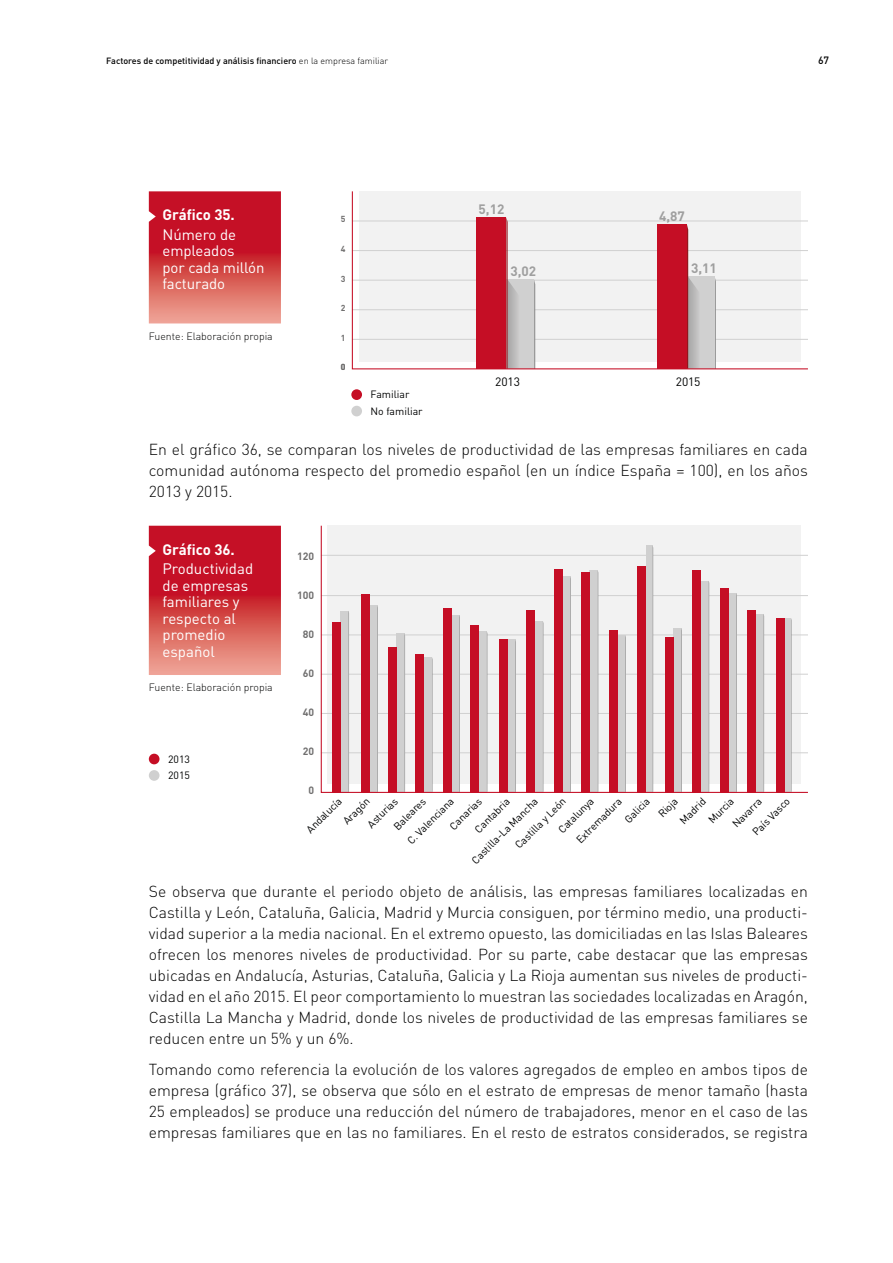
<style>
.page{position:relative;width:893px;height:1263px;background:#fff}
.page>*{position:absolute;margin:0;border:0;box-sizing:border-box;transform-origin:0 0}
.t1{font:300 15.75px/21px "DIN Pro";color:#000;text-align:justify}
.t2{font:15px/16.5px "DIN Pro";letter-spacing:-.005em;color:#fff}
.t3{font:700 15px "DIN Pro";color:#fff}
.t4{font:700 13.5px "DIN Pro";color:#9f9f9f}
.t5{font:12px "DIN Pro";letter-spacing:-.01em;color:#010202}
.t6{font:10.5px/16.5px "DIN Pro";color:#010202}
.t7{font:300 10.5px "DIN Pro";color:#010202}
.t8{font:700 10.5px "DIN Pro";color:#706f6f}
.t9{font:500 10.5px "DIN Pro";color:#000}
.t10{font:500 9px "DIN Pro";color:#000}
.t11{font:700 8.7px "DIN Pro";color:#706f6f}
.s1{font-weight:300}
</style>
<div class="page">
<svg style="left:149px;top:191px;width:132px;height:132px;background:#d13f45"></svg>
<div style="left:351px;top:389px;width:11px;height:11px;background:#c50e25;border-radius:50%"></div>
<div style="left:351px;top:406px;width:11px;height:10px;background:#d0d0d0;border-radius:50%"></div>
<svg style="left:351px;top:191px;width:457px;height:179px"></svg>
<svg style="left:149px;top:526px;width:132px;height:149px;background:#d13e45"></svg>
<div style="left:149px;top:754px;width:10px;height:10px;background:#c50e25;border-radius:50%"></div>
<div style="left:149px;top:770px;width:10px;height:11px;background:#d0d0d0;border-radius:50%"></div>
<svg style="left:320px;top:526px;width:488px;height:267px"></svg>
<svg style="left:709px;top:581px;width:1px;height:211px"></svg>
<svg style="left:681px;top:628px;width:1px;height:164px"></svg>
<svg style="left:653px;top:545px;width:1px;height:247px"></svg>
<svg style="left:625px;top:635px;width:1px;height:157px"></svg>
<svg style="left:598px;top:570px;width:1px;height:222px"></svg>
<svg style="left:570px;top:576px;width:1px;height:216px"></svg>
<svg style="left:543px;top:621px;width:1px;height:171px"></svg>
<svg style="left:515px;top:640px;width:1px;height:152px"></svg>
<svg style="left:487px;top:631px;width:1px;height:161px"></svg>
<svg style="left:459px;top:615px;width:1px;height:177px"></svg>
<svg style="left:432px;top:657px;width:1px;height:135px"></svg>
<svg style="left:404px;top:633px;width:1px;height:159px"></svg>
<svg style="left:377px;top:605px;width:1px;height:187px"></svg>
<svg style="left:348px;top:611px;width:1px;height:181px"></svg>
<svg style="left:736px;top:593px;width:1px;height:199px"></svg>
<svg style="left:791px;top:618px;width:1px;height:174px"></svg>
<svg style="left:764px;top:614px;width:1px;height:178px"></svg>
<p class="t10" style="left:106px;top:54px;width:283px">Factores de competitividad y análisis financiero <span class="s1">en la empresa familiar</span></p>
<p class="t9" style="left:818px;top:53px;width:13px">67</p>
<p class="t3" style="left:163px;top:205px;width:74px">Gráfico 35.</p>
<p class="t2" style="left:163px;top:226px;width:103px">Número de empleados<br>por cada millón facturado</p>
<p class="t7" style="left:149px;top:329px;width:125px">Fuente: Elaboración propia</p>
<p class="t11" style="left:341px;top:213px;width:6px">5</p>
<p class="t11" style="left:341px;top:243px;width:6px">4</p>
<p class="t11" style="left:341px;top:273px;width:6px">3</p>
<p class="t11" style="left:341px;top:302px;width:6px">2</p>
<p class="t11" style="left:341px;top:332px;width:6px">1</p>
<p class="t11" style="left:341px;top:361px;width:6px">0</p>
<p class="t6" style="left:371px;top:386px;width:54px">Familiar<br>No familiar</p>
<p class="t4" style="left:479px;top:200px;width:27px">5,12</p>
<p class="t4" style="left:510px;top:262px;width:27px">3,02</p>
<p class="t5" style="left:495px;top:373px;width:26px">2013</p>
<p class="t4" style="left:659px;top:207px;width:27px">4,87</p>
<p class="t4" style="left:691px;top:259px;width:27px">3,11</p>
<p class="t5" style="left:676px;top:373px;width:26px">2015</p>
<p class="t1" style="left:149px;top:438px;width:660px">En el gráfico 36, se comparan los niveles de productividad de las empresas familiares en cada comunidad autónoma respecto del promedio español (en un índice España = 100), en los años 2013 y 2015.</p>
<p class="t3" style="left:163px;top:539px;width:74px">Gráfico 36.</p>
<p class="t2" style="left:163px;top:560px;width:92px">Productividad de empresas familiares y respecto al promedio español</p>
<p class="t7" style="left:149px;top:680px;width:125px">Fuente: Elaboración propia</p>
<p class="t6" style="left:168px;top:750px;width:23px">2013<br>2015</p>
<p class="t8" style="left:297px;top:549px;width:19px">120</p>
<p class="t8" style="left:297px;top:588px;width:19px">100</p>
<p class="t8" style="left:303px;top:627px;width:13px">80</p>
<p class="t8" style="left:303px;top:666px;width:13px">60</p>
<p class="t8" style="left:303px;top:705px;width:13px">40</p>
<p class="t8" style="left:303px;top:744px;width:13px">20</p>
<p class="t8" style="left:308px;top:783px;width:7px">0</p>
<p class="t6" style="left:572px;top:835px;width:61px;rotate:-45deg">Extremadura</p>
<p class="t6" style="left:620px;top:815px;width:32px;rotate:-45deg">Galicia</p>
<p class="t6" style="left:654px;top:809px;width:24px;rotate:-45deg">Rioja</p>
<p class="t6" style="left:675px;top:816px;width:34px;rotate:-45deg">Madrid</p>
<p class="t6" style="left:704px;top:815px;width:33px;rotate:-45deg">Murcia</p>
<p class="t6" style="left:389px;top:822px;width:42px;rotate:-45deg">Baleares</p>
<p class="t6" style="left:445px;top:822px;width:42px;rotate:-45deg">Canarias</p>
<p class="t6" style="left:363px;top:820px;width:39px;rotate:-45deg">Asturias</p>
<p class="t6" style="left:748px;top:827px;width:49px;rotate:-45deg">País Vasco</p>
<p class="t6" style="left:511px;top:840px;width:68px;rotate:-45deg">Castilla y León</p>
<p class="t6" style="left:470px;top:825px;width:46px;rotate:-45deg">Cantabria</p>
<p class="t6" style="left:302px;top:825px;width:47px;rotate:-45deg">Andalucía</p>
<p class="t6" style="left:339px;top:816px;width:34px;rotate:-45deg">Aragón</p>
<p class="t6" style="left:554px;top:825px;width:47px;rotate:-45deg">Catalunya</p>
<p class="t6" style="left:467px;top:856px;width:90px;rotate:-45deg">Castilla-La Mancha</p>
<p class="t6" style="left:728px;top:819px;width:38px;rotate:-45deg">N avarra</p>
<p class="t6" style="left:403px;top:836px;width:62px;rotate:-45deg">C. Valenciana</p>
<p class="t1" style="left:149px;top:880px;width:661px">Se observa que durante el periodo objeto de análisis, las empresas familiares localizadas en Castilla y León, Cataluña, Galicia, Madrid y Murcia consiguen, por término medio, una producti&shy;vidad superior a la media nacional. En el extremo opuesto, las domiciliadas en las Islas Baleares ofrecen los menores niveles de productividad. Por su parte, cabe destacar que las empresas ubicadas en Andalucía, Asturias, Cataluña, Galicia y La Rioja aumentan sus niveles de producti&shy;vidad en el año 2015. El peor comportamiento lo muestran las sociedades localizadas en Aragón, Castilla La Mancha y Madrid, donde los niveles de productividad de las empresas familiares se reducen entre un 5% y un 6%.</p>
<p class="t1" style="left:149px;top:1058px;width:661px">Tomando como referencia la evolución de los valores agregados de empleo en ambos tipos de empresa (gráfico 37), se observa que sólo en el estrato de empresas de menor tamaño (hasta 25 empleados) se produce una reducción del número de trabajadores, menor en el caso de las empresas familiares que en las no familiares. En el resto de estratos considerados, se registra</p>
</div>
